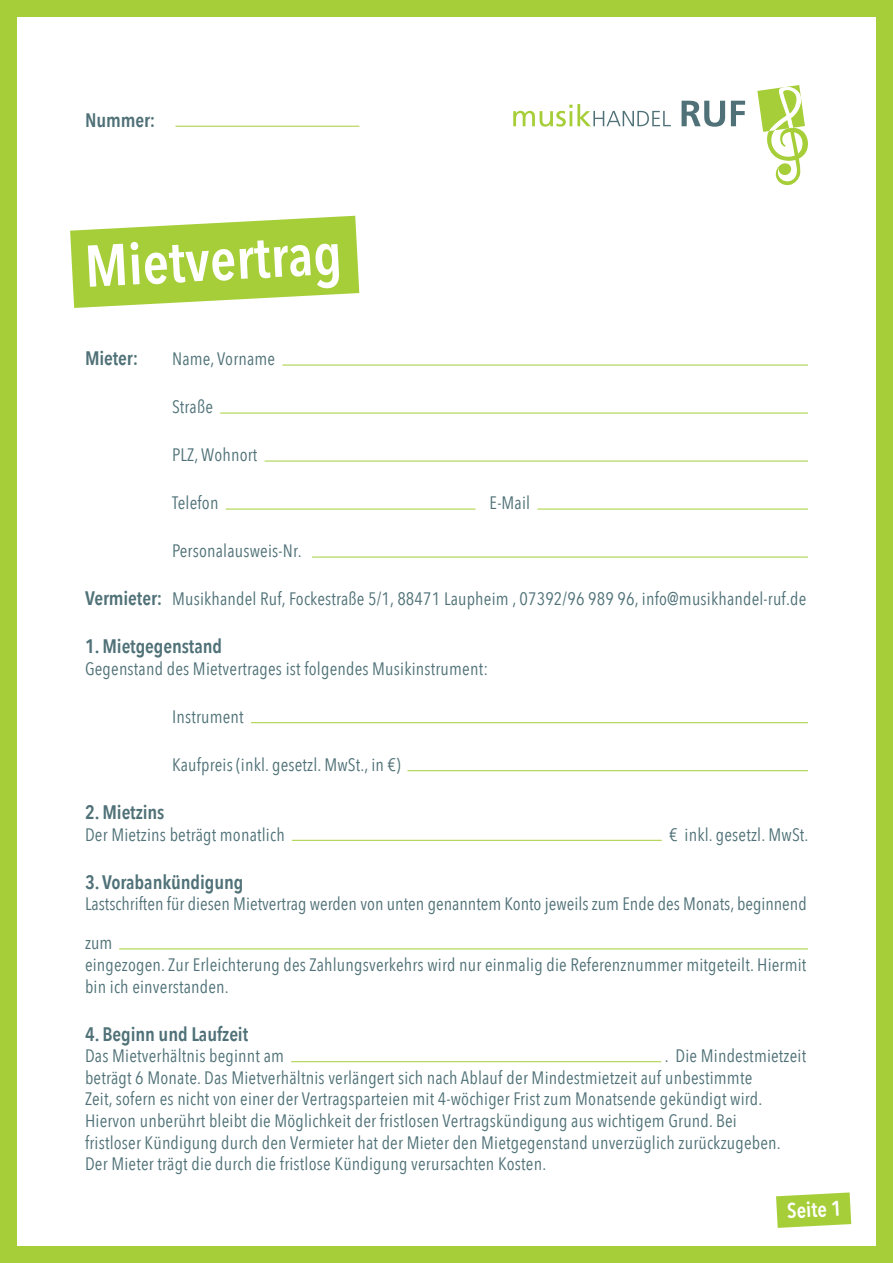
<style>
.page{position:relative;width:893px;height:1263px;background:#a6ce39}
.page>*{position:absolute;margin:0;border:0;box-sizing:border-box;transform-origin:0 0}
.t1{font:600 58.2px "Avenir Next Condensed";color:#fff}
.t2{font:600 21.15px "Avenir Next Condensed";color:#fff}
.t3{font:600 19.5px "Avenir Next Condensed";letter-spacing:-.005em;color:#4f7177}
.t4{font:18px/21.6px "Avenir Next Condensed";letter-spacing:.01em;color:#4f7177}
.s1{font-weight:600;font-size:19.5px}
</style>
<div class="page">
<div style="left:17px;top:17px;width:859px;height:1229px;background:#fff"></div>
<svg style="left:513px;top:100px;width:232px;height:27px"></svg>
<svg style="left:757px;top:85px;width:51px;height:100px"></svg>
<hr style="left:282px;top:365px;width:526px;height:1px;background:#a6ce39">
<hr style="left:220px;top:413px;width:588px;height:1px;background:#a6ce39">
<hr style="left:265px;top:461px;width:543px;height:1px;background:#a6ce39">
<hr style="left:226px;top:509px;width:249px;height:1px;background:#a6ce39">
<hr style="left:537px;top:509px;width:271px;height:1px;background:#a6ce39">
<hr style="left:312px;top:557px;width:496px;height:1px;background:#a6ce39">
<hr style="left:251px;top:722px;width:557px;height:1px;background:#a6ce39">
<hr style="left:407px;top:770px;width:401px;height:1px;background:#a6ce39">
<hr style="left:292px;top:840px;width:370px;height:1px;background:#a6ce39">
<hr style="left:119px;top:948px;width:689px;height:1px;background:#a6ce39">
<hr style="left:291px;top:1061px;width:370px;height:1px;background:#a6ce39">
<svg style="left:70px;top:216px;width:289px;height:92px"></svg>
<svg style="left:776px;top:1192px;width:75px;height:36px;background:#b2d454"></svg>
<hr style="left:176px;top:126px;width:183px;height:1px;background:#a6ce39">
<p class="t3" style="left:85px;top:103px;width:72px">Nummer:</p>
<p class="t1" style="left:82px;top:216px;width:259px;rotate:-3deg">Mietvertrag</p>
<p class="t3" style="left:85px;top:342px;width:55px">Mieter:</p>
<p class="t4" style="left:172px;top:347px;width:105px">Name, Vorname</p>
<p class="t4" style="left:172px;top:395px;width:42px">Straße</p>
<p class="t4" style="left:172px;top:443px;width:87px">PLZ, Wohnort</p>
<p class="t4" style="left:172px;top:491px;width:48px">Telefon</p>
<p class="t4" style="left:490px;top:491px;width:42px">E-Mail</p>
<p class="t4" style="left:172px;top:539px;width:131px">Personalausweis-Nr.</p>
<p class="t4" style="left:85px;top:587px;width:723px"><span class="s1">Vermieter:</span> Musikhandel Ruf, Fockestraße 5/1, 88471 Laupheim , 07392/96 989 96, info@musikhandel-ruf.de</p>
<p class="t3" style="left:85px;top:630px;width:139px">1. Mietgegenstand</p>
<p class="t4" style="left:85px;top:657px;width:405px">Gegenstand des Mietvertrages ist folgendes Musikinstrument:</p>
<p class="t4" style="left:172px;top:705px;width:73px">Instrument</p>
<p class="t4" style="left:172px;top:753px;width:230px">Kaufpreis (inkl. gesetzl. MwSt., in €)</p>
<p class="t3" style="left:85px;top:795px;width:81px">2. Mietzins</p>
<p class="t4" style="left:85px;top:823px;width:201px">Der Mietzins beträgt monatlich</p>
<p class="t4" style="left:669px;top:823px;width:141px">€ inkl. gesetzl. MwSt.</p>
<p class="t3" style="left:85px;top:865px;width:160px">3. Vorabankündigung</p>
<p class="t4" style="left:85px;top:884px;width:723px;line-height:39px">Lastschriften für diesen Mietvertrag werden von unten genanntem Konto jeweils zum Ende des Monats, beginnend zum</p>
<p class="t4" style="left:85px;top:953px;width:723px">eingezogen. Zur Erleichterung des Zahlungsverkehrs wird nur einmalig die Referenznummer mitgeteilt. Hiermit bin ich einverstanden.</p>
<p class="t3" style="left:85px;top:1017px;width:165px">4. Beginn und Laufzeit</p>
<p class="t4" style="left:85px;top:1044px;width:200px">Das Mietverhältnis beginnt am</p>
<p class="t4" style="left:85px;top:1044px;width:723px;text-indent:580px">. Die Mindestmietzeit beträgt 6 Monate. Das Mietverhältnis verlängert sich nach Ablauf der Mindestmietzeit auf unbestimmte<br>Zeit, sofern es nicht von einer der Vertragsparteien mit 4-wöchiger Frist zum Monatsende gekündigt wird.<br>Hiervon unberührt bleibt die Möglichkeit der fristlosen Vertragskündigung aus wichtigem Grund. Bei<br>fristloser Kündigung durch den Vermieter hat der Mieter den Mietgegenstand unverzüglich zurückzugeben.<br>Der Mieter trägt die durch die fristlose Kündigung verursachten Kosten.</p>
<p class="t2" style="left:786px;top:1192px;width:56px;rotate:-3deg">Seite 1</p>
</div>
